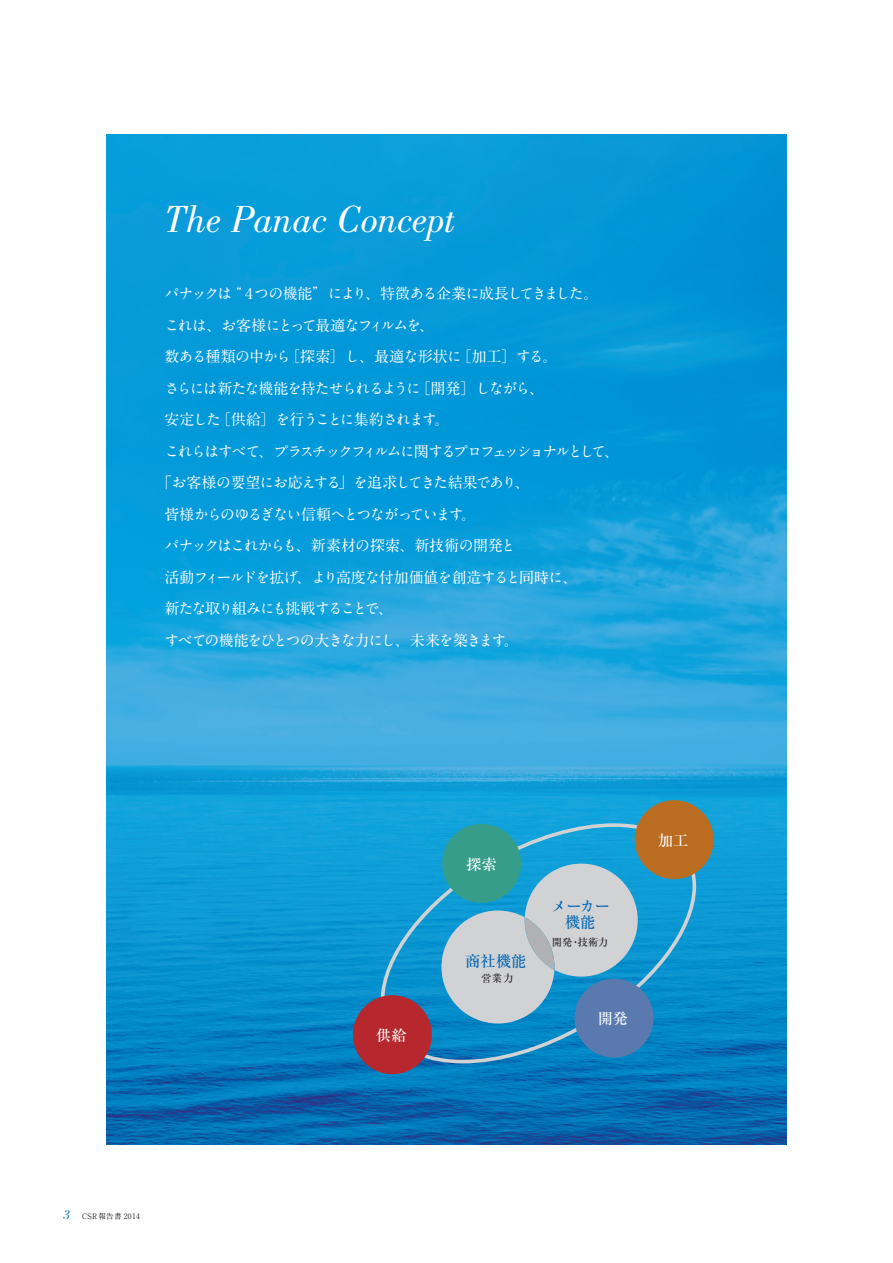
<style>
.page{position:relative;width:893px;height:1263px;background:#fff}
.page>*{position:absolute;margin:0;border:0;box-sizing:border-box;transform-origin:0 0}
.t1{font:italic 39px "Bodoni";letter-spacing:-.005em;color:#fff}
.t2{font:500 15.3px/15.3px "Ryumin Pro";color:#0166b3;text-align:center}
.t3{font:500 15.15px "Ryumin Pro";color:#fff}
.t4{font:700 15px "A1 Mincho Std";letter-spacing:-.1em;color:#fff}
.t5{font:700 15px "A1 Mincho Std";letter-spacing:-.065em;color:#fff}
.t6{font:700 15px "A1 Mincho Std";letter-spacing:-.14em;color:#fff}
.t7{font:700 15px "A1 Mincho Std";letter-spacing:-.07em;color:#fff}
.t8{font:700 15px "A1 Mincho Std";letter-spacing:-.075em;color:#fff}
.t9{font:italic 13.5px "Bodoni";color:#0072bc}
.t10{font:500 10.2px "Ryumin Pro";color:#231f20}
.t11{font:700 7.5px "A1 Mincho Std";letter-spacing:.05em;color:#231f20}
</style>
<div class="page">
<img style="left:106px;top:134px;width:681px;height:1011px">
<svg style="left:381px;top:823px;width:315px;height:240px;background:#1496cf"></svg>
<div style="left:635px;top:800px;width:79px;height:79px;background:#ba6c21;border-radius:50%"></div>
<div style="left:353px;top:995px;width:79px;height:79px;background:#b7282e;border-radius:50%"></div>
<div style="left:574px;top:978px;width:79px;height:79px;background:#5a79ae;border-radius:50%"></div>
<div style="left:442px;top:824px;width:79px;height:79px;background:#369d89;border-radius:50%"></div>
<svg style="left:441px;top:863px;width:197px;height:160px"></svg>
<h1 class="t1" style="left:164px;top:198px;width:293px">The Panac Concept</h1>
<p class="t4" style="left:164px;top:281px;width:435px">パナックは“４つの機能”により、特徴ある企業に成長してきました。</p>
<p class="t4" style="left:164px;top:313px;width:271px">これは、お客様にとって最適なフィルムを、</p>
<p class="t5" style="left:164px;top:344px;width:394px">数ある種類の中から［探索］し、最適な形状に［加工］する。</p>
<p class="t4" style="left:164px;top:376px;width:381px">さらには新たな機能を持たせられるように［開発］しながら、</p>
<p class="t4" style="left:164px;top:407px;width:287px">安定した［供給］を行うことに集約されます。</p>
<p class="t6" style="left:164px;top:439px;width:456px">これらはすべて、プラスチックフィルムに関するプロフェッショナルとして、</p>
<p class="t8" style="left:157px;top:470px;width:374px">「お客様の要望にお応えする」を追求してきた結果であり、</p>
<p class="t4" style="left:164px;top:502px;width:313px">皆様からのゆるぎない信頼へとつながっています。</p>
<p class="t5" style="left:164px;top:533px;width:353px">パナックはこれからも、新素材の探索、新技術の開発と</p>
<p class="t7" style="left:164px;top:565px;width:415px">活動フィールドを拡げ、より高度な付加価値を創造すると同時に、</p>
<p class="t4" style="left:164px;top:596px;width:230px">新たな取り組みにも挑戦することで、</p>
<p class="t4" style="left:164px;top:628px;width:356px">すべての機能をひとつの大きな力にし、未来を築きます。</p>
<p class="t9" style="left:63px;top:1207px;width:8px">3</p>
<p class="t11" style="left:82px;top:1210px;width:59px">CSR報告書 2014</p>
<p class="t3" style="left:376px;top:1023px;width:32px">供給</p>
<p class="t3" style="left:467px;top:852px;width:32px">探索</p>
<p class="t2" style="left:465px;top:952px;width:63px">商社機能</p>
<p class="t10" style="left:482px;top:970px;width:34px">営業力</p>
<p class="t2" style="left:551px;top:898px;width:60px">メーカー機能</p>
<p class="t10" style="left:552px;top:934px;width:58px">開発・技術力</p>
<p class="t3" style="left:598px;top:1007px;width:32px">開発</p>
<p class="t3" style="left:658px;top:828px;width:32px">加工</p>
</div>
